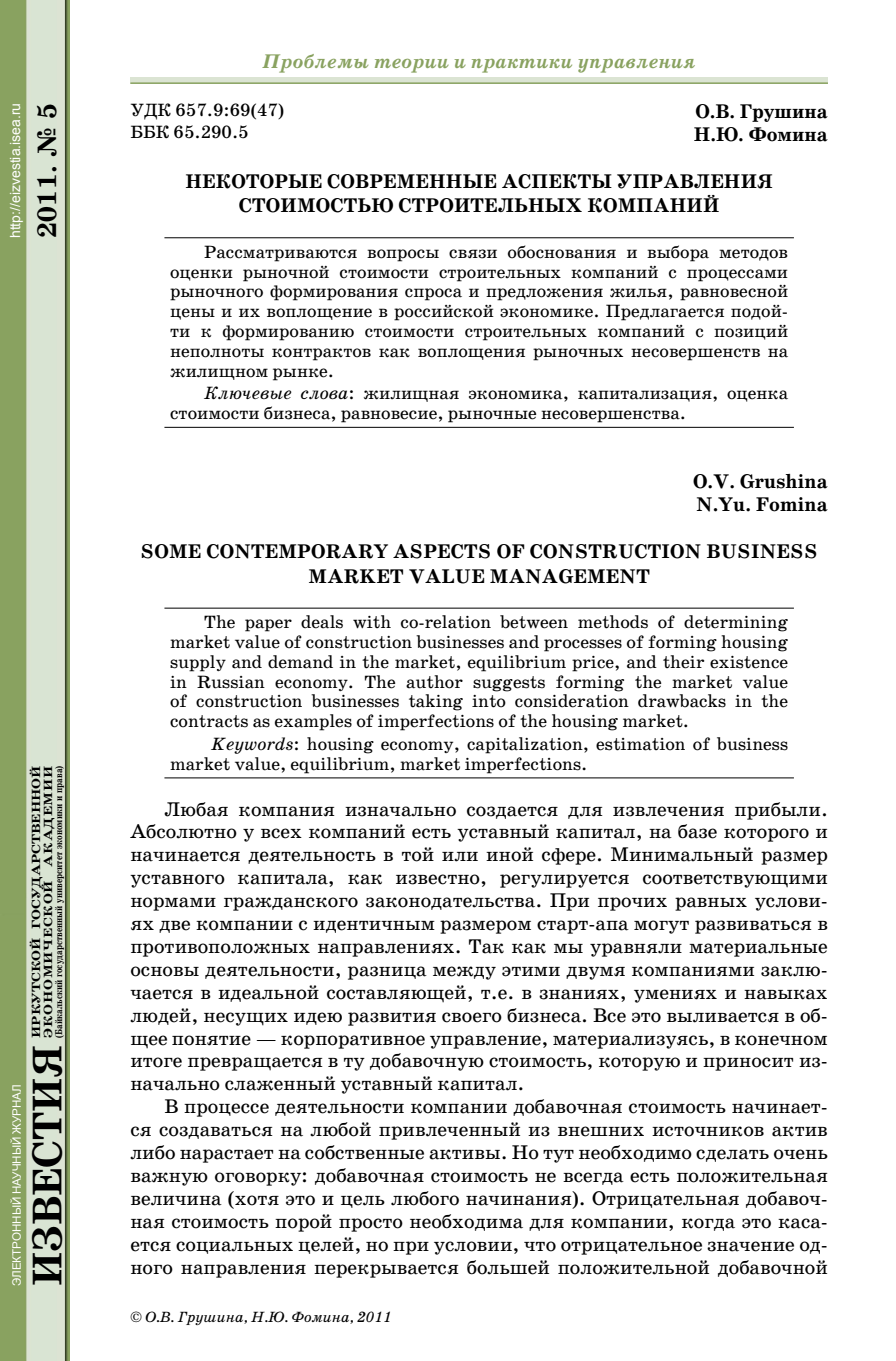
<style>
.page{position:relative;width:896px;height:1361px;background:#fff}
.page>*{position:absolute;margin:0;border:0;box-sizing:border-box;transform-origin:0 0}
.t1{font:700 42px "School Book C";color:#000}
.t2{font:700 27px "School Book C";color:#000}
.t3{font:20px/22.8px "School Book C";color:#000;text-align:justify}
.t4{font:700 20px/23px "School Book C";letter-spacing:.01em;color:#000}
.t5{font:italic 700 20px "School Book C";color:#89a260}
.t6{font:18px/19.8px "School Book C";color:#000}
.t7{font:italic 15px "School Book C";color:#000}
.t8{font:14px "Arial";color:#fff}
.t9{font:700 12px/12px "School Book C";color:#000;scale:1.25 1}
.t10{font:11.6px "Arial";color:#fff}
.t11{font:700 10px "School Book C";color:#000;scale:.85 1}
.s1{font-style:italic}
.s2{font-style:normal}
</style>
<div class="page">
<div style="left:130px;top:77px;width:698px;height:7px;background:#dbe4d3"></div>
<img style="left:0;top:0;width:70px;height:1361px">
<hr style="left:130px;top:82px;width:698px;height:2px;background:#89a260">
<hr style="left:164px;top:237px;width:630px;height:1px;background:#000">
<hr style="left:164px;top:427px;width:630px;height:1px;background:#000">
<hr style="left:164px;top:608px;width:630px;height:1px;background:#000">
<hr style="left:164px;top:777px;width:630px;height:1px;background:#000">
<p class="t8" style="left:6px;top:238px;width:137px;rotate:-90deg">http://eizvestia.isea.ru</p>
<h2 class="t2" style="left:32px;top:238px;width:136px;rotate:-90deg">2011. № 5</h2>
<p class="t10" style="left:9px;top:1286px;width:203px;rotate:-90deg">ЭЛЕКТРОННЫЙ НАУЧНЫЙ ЖУРНАЛ</p>
<p class="t9" style="left:30px;top:1037px;width:219px;rotate:-90deg">ИРКУТСКОЙ ГОСУДАРСТВЕННОЙ<br>ЭКОНОМИЧЕСКОЙ АКАДЕМИИ</p>
<p class="t11" style="left:53px;top:1037px;width:322px;rotate:-90deg">(Байкальский государственный университет экономики и права)</p>
<h1 class="t1" style="left:24px;top:1286px;width:243px;rotate:-90deg">ИЗВЕСТИЯ</h1>
<p class="t5" style="left:262px;top:51px;width:435px">Проблемы теории и практики управления</p>
<p class="t6" style="left:130px;top:99px;width:155px;line-height:21.6px">УДК 657.9:69(47)<br>ББК 65.290.5</p>
<p class="t4" style="left:694px;top:99px;width:136px">О.В. Грушина<br>Н.Ю. Фомина</p>
<p class="t4" style="left:185px;top:169px;width:589px;line-height:24.4px;text-align:center">НЕКОТОРЫЕ СОВРЕМЕННЫЕ АСПЕКТЫ УПРАВЛЕНИЯ<br>СТОИМОСТЬЮ СТРОИТЕЛЬНЫХ КОМПАНИЙ</p>
<p class="t6" style="left:170px;top:242px;width:619px;text-align:justify;text-indent:34px">Рассматриваются вопросы связи обоснования и выбора методов оценки рыночной стоимости строительных компаний с процессами рыночного формирования спроса и предложения жилья, равновесной цены и их воплощение в российской экономике. Предлагается подой&shy;ти к формированию стоимости строительных компаний с позиций неполноты контрактов как воплощения рыночных несовершенств на жилищном рынке.</p>
<p class="t6" style="left:170px;top:383px;width:619px;text-indent:34px"><span class="s1">Ключевые слова</span>: жилищная экономика, капитализация, оценка стоимости бизнеса, равновесие, рыночные несовершенства.</p>
<p class="t4" style="left:693px;top:470px;width:136px">O.V. Grushina<br>N.Yu. Fomina</p>
<p class="t4" style="left:141px;top:539px;width:679px;line-height:24.4px;text-align:center">SOME CONTEMPORARY ASPECTS OF CONSTRUCTION BUSINESS<br>MARKET VALUE MANAGEMENT</p>
<p class="t6" style="left:170px;top:612px;width:619px;text-align:justify;text-indent:34px">The paper deals with co-relation between methods of determining market value of construction businesses and processes of forming housing supply and demand in the market, equilibrium price, and their existence in Russian economy. The author suggests forming the market value of construction businesses taking into consideration drawbacks in the contracts as examples of imperfections of the housing market.</p>
<p class="t6" style="left:170px;top:734px;width:619px;text-indent:41px"><span class="s1">Keywords</span>: housing economy, capitalization, estimation of business market value, equilibrium, market imperfections.</p>
<p class="t3" style="left:130px;top:797px;width:699px;text-indent:34px">Любая компания изначально создается для извлечения прибыли.<br>Абсолютно у всех компаний есть уставный капитал, на базе которого и начинается деятельность в той или иной сфере. Минимальный размер уставного капитала, как известно, регулируется соответствующими нормами гражданского законодательства. При прочих равных услови&shy;ях две компании с идентичным размером старт-апа могут развиваться в противоположных направлениях. Так как мы уравняли материальные основы деятельности, разница между этими двумя компаниями заклю&shy;чается в идеальной составляющей, т.е. в знаниях, умениях и навыках людей, несущих идею развития своего бизнеса. Все это выливается в об&shy;щее понятие — корпоративное управление, материализуясь, в конечном итоге превращается в ту добавочную стоимость, которую и приносит из&shy;начально слаженный уставный капитал.</p>
<p class="t3" style="left:130px;top:1095px;width:699px;text-indent:34px">В процессе деятельности компании добавочная стоимость начинает&shy;ся создаваться на любой привлеченный из внешних источников актив либо нарастает на собственные активы. Но тут необходимо сделать очень важную оговорку: добавочная стоимость не всегда есть положительная величина (хотя это и цель любого начинания). Отрицательная добавоч&shy;ная стоимость порой просто необходима для компании, когда это каса&shy;ется социальных целей, но при условии, что отрицательное значение од&shy;ного направления перекрывается большей положительной добавочной</p>
<p class="t7" style="left:130px;top:1308px;width:263px"><span class="s2">©</span> О.В. Грушина, Н.Ю. Фомина, 2011</p>
</div>
